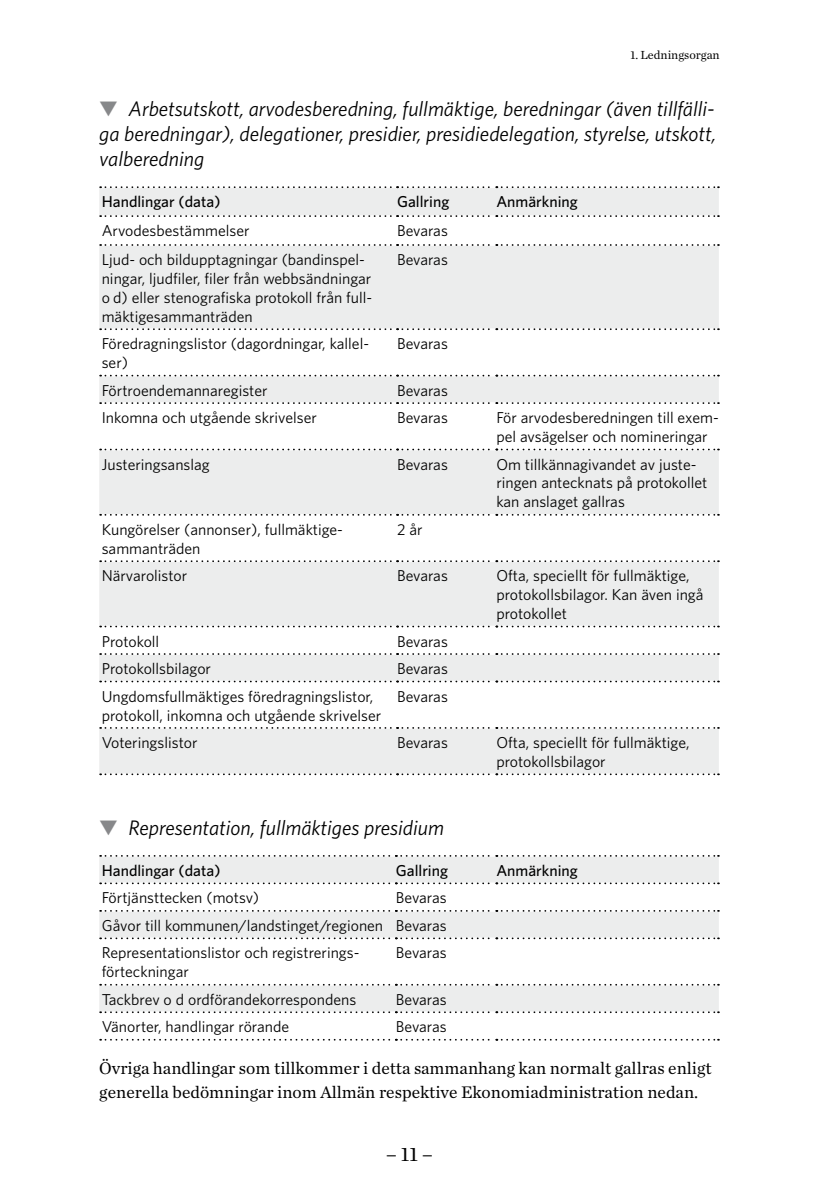
<style>
.page{position:relative;width:819px;height:1201px;background:#fff}
.page>*{position:absolute;margin:0;border:0;box-sizing:border-box;transform-origin:0 0}
.t1{font:italic 21px/25.2px "Whitney";color:#000;text-align:justify}
.t2{font:21px "Chronicle Text G1";color:#000}
.t3{font:17.5px/23.6px "Chronicle Text G1";color:#000}
.t4{font:15.75px/18.9px "Whitney";color:#000}
.t5{font:500 15.75px "Whitney";color:#000}
.t6{font:12.25px "Chronicle Text G1";color:#000}
.s1{color:#87888a}
</style>
<div class="page">
<svg style="left:99px;top:187px;width:619px;height:587px;fill:#eceded"></svg>
<svg style="left:100px;top:328px;width:619px;height:2px"></svg>
<svg style="left:100px;top:375px;width:619px;height:1px"></svg>
<svg style="left:100px;top:402px;width:619px;height:2px"></svg>
<svg style="left:100px;top:448px;width:619px;height:2px"></svg>
<svg style="left:100px;top:514px;width:619px;height:1px"></svg>
<svg style="left:100px;top:560px;width:619px;height:2px"></svg>
<svg style="left:100px;top:625px;width:619px;height:2px"></svg>
<svg style="left:100px;top:653px;width:619px;height:2px"></svg>
<svg style="left:100px;top:680px;width:619px;height:2px"></svg>
<svg style="left:100px;top:727px;width:619px;height:1px"></svg>
<svg style="left:100px;top:244px;width:619px;height:2px"></svg>
<svg style="left:100px;top:186px;width:619px;height:2px"></svg>
<svg style="left:100px;top:215px;width:619px;height:2px"></svg>
<svg style="left:100px;top:773px;width:619px;height:2px"></svg>
<svg style="left:99px;top:856px;width:619px;height:156px;fill:#eceded"></svg>
<svg style="left:100px;top:910px;width:619px;height:1px"></svg>
<svg style="left:100px;top:983px;width:619px;height:2px"></svg>
<svg style="left:100px;top:882px;width:619px;height:2px"></svg>
<svg style="left:100px;top:1011px;width:619px;height:2px"></svg>
<svg style="left:100px;top:937px;width:619px;height:2px"></svg>
<svg style="left:100px;top:855px;width:619px;height:1px"></svg>
<svg style="left:100px;top:1038px;width:619px;height:2px"></svg>
<p class="t6" style="left:630px;top:46px;width:91px">1. Ledningsorgan</p>
<h1 class="t1" style="left:99px;top:96px;width:618px"><span class="s1">▼</span> Arbetsutskott, arvodesberedning, fullmäktige, beredningar (även tillfälli&shy;ga beredningar), delegationer, presidier, presidiedelegation, styrelse, utskott, valberedning</h1>
<p class="t5" style="left:102px;top:191px;width:120px">Handlingar (data)</p>
<p class="t5" style="left:397px;top:191px;width:54px">Gallring</p>
<p class="t5" style="left:496px;top:191px;width:83px">Anmärkning</p>
<p class="t4" style="left:102px;top:221px;width:149px">Arvodesbestämmelser</p>
<p class="t4" style="left:397px;top:221px;width:52px">Bevaras</p>
<p class="t4" style="left:102px;top:250px;width:272px">Ljud- och bildupptagningar (bandinspel&shy;ningar, ljudfiler, filer från webbsändningar o d) eller stenografiska protokoll från full&shy;mäktigesammanträden</p>
<p class="t4" style="left:397px;top:250px;width:52px">Bevaras</p>
<p class="t4" style="left:102px;top:334px;width:269px">Föredragningslistor (dagordningar, kallel&shy;ser)</p>
<p class="t4" style="left:397px;top:334px;width:52px">Bevaras</p>
<p class="t4" style="left:102px;top:380px;width:167px">Förtroendemannaregister</p>
<p class="t4" style="left:397px;top:380px;width:52px">Bevaras</p>
<p class="t4" style="left:102px;top:408px;width:216px">Inkomna och utgående skrivelser</p>
<p class="t4" style="left:397px;top:408px;width:52px">Bevaras</p>
<p class="t4" style="left:496px;top:408px;width:224px">För arvodesberedningen till exem&shy;pel avsägelser och nomineringar</p>
<p class="t4" style="left:102px;top:454px;width:109px">Justeringsanslag</p>
<p class="t4" style="left:397px;top:454px;width:52px">Bevaras</p>
<p class="t4" style="left:496px;top:454px;width:212px">Om tillkännagivandet av juste&shy;ringen antecknats på protokollet kan anslaget gallras</p>
<p class="t4" style="left:102px;top:519px;width:241px">Kungörelser (annonser), fullmäktige&shy;sammanträden</p>
<p class="t4" style="left:397px;top:519px;width:27px">2 år</p>
<p class="t4" style="left:102px;top:566px;width:87px">Närvarolistor</p>
<p class="t4" style="left:397px;top:566px;width:52px">Bevaras</p>
<p class="t4" style="left:496px;top:566px;width:208px">Ofta, speciellt för fullmäktige, protokollsbilagor. Kan även ingå protokollet</p>
<p class="t4" style="left:102px;top:631px;width:59px">Protokoll</p>
<p class="t4" style="left:397px;top:631px;width:52px">Bevaras</p>
<p class="t4" style="left:102px;top:659px;width:111px">Protokollsbilagor</p>
<p class="t4" style="left:397px;top:659px;width:52px">Bevaras</p>
<p class="t4" style="left:102px;top:686px;width:281px">Ungdomsfullmäktiges föredragningslistor, protokoll, inkomna och utgående skrivelser</p>
<p class="t4" style="left:397px;top:686px;width:52px">Bevaras</p>
<p class="t4" style="left:102px;top:732px;width:97px">Voteringslistor</p>
<p class="t4" style="left:397px;top:732px;width:52px">Bevaras</p>
<p class="t4" style="left:496px;top:732px;width:195px">Ofta, speciellt för fullmäktige, protokollsbilagor</p>
<h1 class="t1" style="left:99px;top:814px;width:346px"><span class="s1">▼</span> Representation, fullmäktiges presidium</h1>
<p class="t5" style="left:102px;top:860px;width:120px">Handlingar (data)</p>
<p class="t5" style="left:396px;top:860px;width:54px">Gallring</p>
<p class="t5" style="left:496px;top:860px;width:83px">Anmärkning</p>
<p class="t4" style="left:102px;top:888px;width:159px">Förtjänsttecken (motsv)</p>
<p class="t4" style="left:102px;top:883px;width:346px;line-height:27.5px;text-align:justify;text-indent:294px">Bevaras Gåvor till kommunen/landstinget/regionen Bevaras Representationslistor och registrerings-</p>
<p class="t4" style="left:102px;top:962px;width:89px">förteckningar</p>
<p class="t4" style="left:396px;top:943px;width:52px">Bevaras</p>
<p class="t4" style="left:102px;top:989px;width:256px">Tackbrev o d ordförandekorrespondens</p>
<p class="t4" style="left:396px;top:989px;width:52px">Bevaras</p>
<p class="t4" style="left:102px;top:1017px;width:189px">Vänorter, handlingar rörande</p>
<p class="t4" style="left:396px;top:1017px;width:52px">Bevaras</p>
<p class="t3" style="left:99px;top:1055px;width:614px">Övriga handlingar som tillkommer i detta sammanhang kan normalt gallras enligt generella bedömningar inom Allmän respektive Ekonomiadministration nedan.</p>
<h1 class="t2" style="left:385px;top:1137px;width:49px">– 11 –</h1>
</div>
